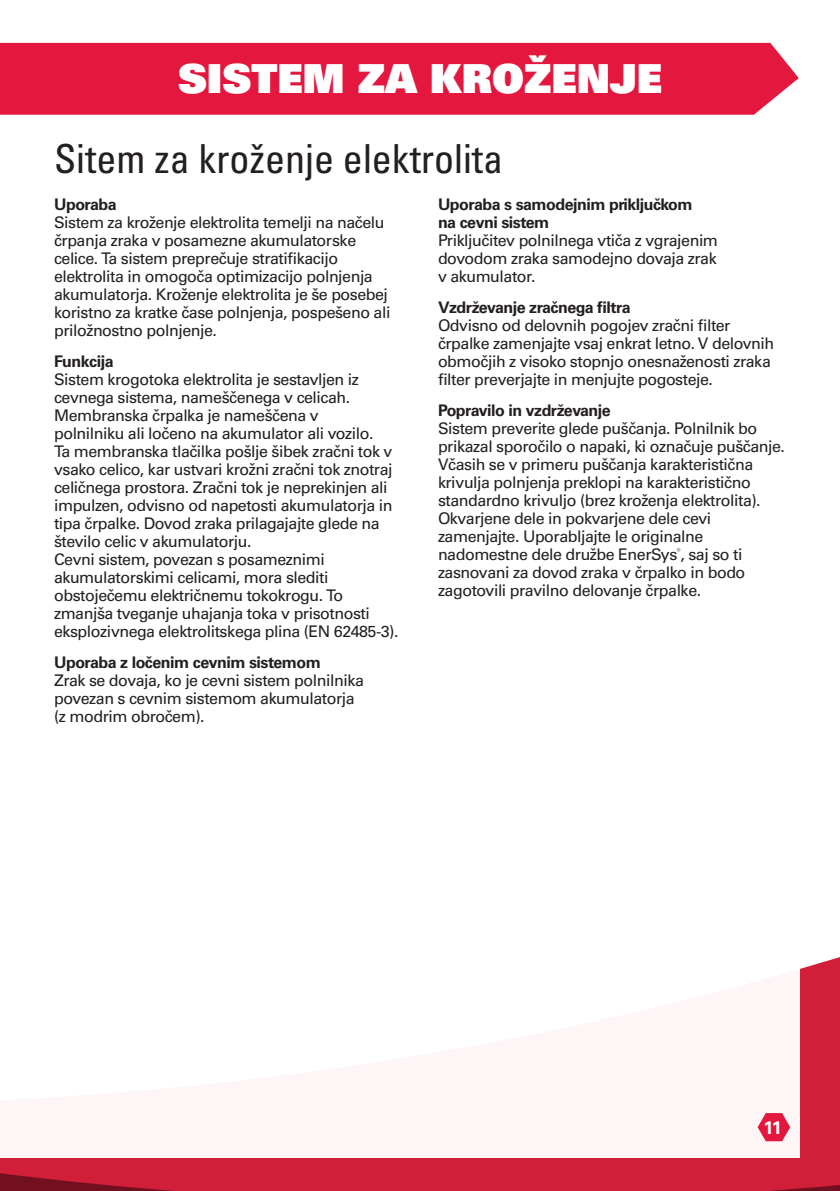
<style>
.page{position:relative;width:840px;height:1191px;background:#fff}
.page>*{position:absolute;margin:0;border:0;box-sizing:border-box;transform-origin:0 0}
.t1{font:condensed 40px "Univers LT Pro";color:#231f20}
.t2{font:40px "Univers LT Pro 85 X Black";color:#fff}
.t3{font:700 18px "Univers LT Pro 65";color:#fff}
.t4{font:16px/18px "Univers LT Pro 55 Roman";letter-spacing:-.03em;color:#231f20}
.t5{font:700 16px/18px "Univers LT Pro 65";letter-spacing:-.03em;color:#231f20}
</style>
<div class="page">
<svg style="left:0;top:957px;width:839px;height:234px;background:#ce243e"></svg>
<div style="left:0;top:945px;width:799px;height:212px;background:#fff"></div>
<div style="left:0;top:43px;width:798px;height:72px;background:#e4183e"></div>
<svg style="left:757px;top:1113px;width:32px;height:28px"></svg>
<h1 class="t2" style="left:178px;top:52px;width:485px">SISTEM ZA KROŽENJE</h1>
<h1 class="t1" style="left:54px;top:133px;width:450px">Sitem za kroženje elektrolita</h1>
<p class="t5" style="left:54px;top:195px;width:64px">Uporaba</p>
<p class="t4" style="left:54px;top:213px;width:338px">Sistem za kroženje elektrolita temelji na načelu črpanja zraka v posamezne akumulatorske celice. Ta sistem preprečuje stratifikacijo elektrolita in omogoča optimizacijo polnjenja akumulatorja. Kroženje elektrolita je še posebej koristno za kratke čase polnjenja, pospešeno ali priložnostno polnjenje.</p>
<p class="t5" style="left:54px;top:352px;width:61px">Funkcija</p>
<p class="t4" style="left:54px;top:370px;width:346px">Sistem krogotoka elektrolita je sestavljen iz cevnega sistema, nameščenega v celicah.<br>Membranska črpalka je nameščena v<br>polnilniku ali ločeno na akumulator ali vozilo.<br>Ta membranska tlačilka pošlje šibek zračni tok v vsako celico, kar ustvari krožni zračni tok znotraj celičnega prostora. Zračni tok je neprekinjen ali impulzen, odvisno od napetosti akumulatorja in tipa črpalke. Dovod zraka prilagajajte glede na število celic v akumulatorju.<br>Cevni sistem, povezan s posameznimi akumulatorskimi celicami, mora slediti obstoječemu električnemu tokokrogu. To zmanjša tveganje uhajanja toka v prisotnosti eksplozivnega elektrolitskega plina (EN 62485-3).</p>
<p class="t5" style="left:54px;top:653px;width:268px">Uporaba z ločenim cevnim sistemom</p>
<p class="t4" style="left:54px;top:671px;width:311px">Zrak se dovaja, ko je cevni sistem polnilnika povezan s cevnim sistemom akumulatorja (z modrim obročem).</p>
<p class="t5" style="left:438px;top:195px;width:256px">Uporaba s samodejnim priključkom na cevni sistem</p>
<p class="t4" style="left:438px;top:231px;width:281px;text-align:justify">Priključitev polnilnega vtiča z vgrajenim dovodom zraka samodejno dovaja zrak v akumulator.</p>
<p class="t5" style="left:438px;top:298px;width:194px">Vzdrževanje zračnega filtra</p>
<p class="t4" style="left:438px;top:316px;width:337px">Odvisno od delovnih pogojev zračni filter črpalke zamenjajte vsaj enkrat letno. V delovnih območjih z visoko stopnjo onesnaženosti zraka filter preverjajte in menjujte pogosteje.</p>
<p class="t5" style="left:438px;top:401px;width:174px">Popravilo in vzdrževanje</p>
<p class="t4" style="left:438px;top:419px;width:348px">Sistem preverite glede puščanja. Polnilnik bo prikazal sporočilo o napaki, ki označuje puščanje.<br>Včasih se v primeru puščanja karakteristična krivulja polnjenja preklopi na karakteristično standardno krivuljo (brez kroženja elektrolita).<br>Okvarjene dele in pokvarjene dele cevi zamenjajte. Uporabljajte le originalne nadomestne dele družbe EnerSys<sup>®</sup>, saj so ti zasnovani za dovod zraka v črpalko in bodo zagotovili pravilno delovanje črpalke.</p>
<p class="t3" style="left:763px;top:1114px;width:20px">11</p>
</div>
